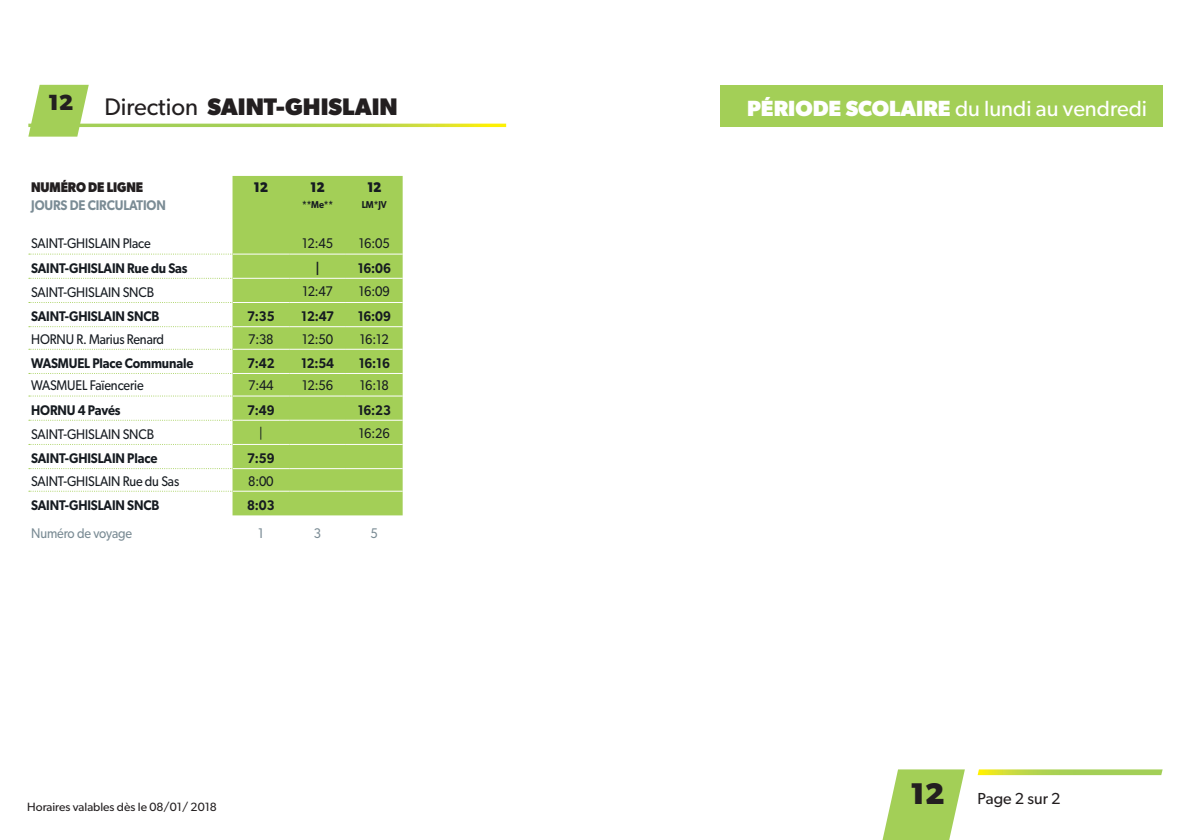
<style>
.page{position:relative;width:1191px;height:840px;background:#fff}
.page>*{position:absolute;margin:0;border:0;box-sizing:border-box;transform-origin:0 0}
.t1{font:700 30px "Gibson";color:#231f20}
.t2{font:700 24px "Gibson";color:#231f20}
.t3{font:22px "Gibson";color:#fff}
.t4{font:700 22px "Gibson";color:#231f20}
.t5{font:16px "Gibson";color:#231f20}
.Gibson_-_7_-_Regular{font:14px "Gibson";letter-spacing:-.01em;color:#161b21;scale:.9 1}
.Gibson_-_7_-_SemiBol{font:600 14px "Gibson";letter-spacing:-.01em;color:#161b21;scale:.9 1}
.Gibson_-_7_-_Semibol{font:600 14px "Gibson";letter-spacing:-.01em;color:#7b8c95;scale:.9 1}
.Gibson_-_7_-_Regular-2{font:14px "Gibson";letter-spacing:-.01em;color:#7b8c95;scale:.9 1}
.Gibson_-_7_-_Bold{font:700 14px "Gibson";letter-spacing:-.01em;color:#231f20;scale:.9 1}
.Gibson_-_7_-_Bold-2{font:700 14px "Gibson";color:#161b21;scale:.9 1}
.Gibson-_7_-_Regular{font:14px "Gibson";color:#7b8c95;scale:.9 1}
.t6{font:12px "Gibson";color:#231f20}
.Gibson_-_6_-_SemiBol{font:600 10px "Gibson";color:#161b21;scale:.9 1}
.s1{font-weight:400}
.s2{font-weight:700}
</style>
<div class="page">
<svg style="left:978px;top:769px;width:184px;height:5px"></svg>
<svg style="left:89px;top:123px;width:417px;height:4px;background:#c3dc64"></svg>
<div style="left:720px;top:85px;width:442px;height:42px;background:#a3cf57"></div>
<svg style="left:882px;top:769px;width:83px;height:70px"></svg>
<svg style="left:28px;top:85px;width:61px;height:51px"></svg>
<div style="left:232px;top:176px;width:171px;height:339px;background:#a3cf57"></div>
<svg style="left:29px;top:253px;width:203px;height:1px"></svg>
<svg style="left:29px;top:277px;width:202px;height:1px"></svg>
<svg style="left:29px;top:302px;width:203px;height:1px"></svg>
<svg style="left:29px;top:326px;width:203px;height:1px"></svg>
<svg style="left:29px;top:348px;width:202px;height:1px"></svg>
<svg style="left:29px;top:373px;width:203px;height:1px"></svg>
<svg style="left:29px;top:395px;width:203px;height:1px"></svg>
<svg style="left:29px;top:419px;width:202px;height:1px"></svg>
<svg style="left:29px;top:468px;width:203px;height:1px"></svg>
<svg style="left:29px;top:490px;width:202px;height:1px"></svg>
<hr style="left:232px;top:253px;width:57px;height:1px;background:#fff">
<hr style="left:289px;top:253px;width:57px;height:1px;background:#fff">
<hr style="left:346px;top:253px;width:57px;height:1px;background:#fff">
<hr style="left:232px;top:277px;width:57px;height:1px;background:#fff">
<hr style="left:289px;top:277px;width:57px;height:1px;background:#fff">
<hr style="left:346px;top:277px;width:57px;height:1px;background:#fff">
<hr style="left:232px;top:302px;width:57px;height:1px;background:#fff">
<hr style="left:289px;top:302px;width:57px;height:1px;background:#fff">
<hr style="left:346px;top:302px;width:57px;height:1px;background:#fff">
<hr style="left:232px;top:326px;width:57px;height:1px;background:#fff">
<hr style="left:289px;top:326px;width:57px;height:1px;background:#fff">
<hr style="left:346px;top:326px;width:57px;height:1px;background:#fff">
<hr style="left:232px;top:348px;width:57px;height:1px;background:#fff">
<hr style="left:289px;top:348px;width:57px;height:1px;background:#fff">
<hr style="left:346px;top:348px;width:57px;height:1px;background:#fff">
<hr style="left:232px;top:373px;width:57px;height:1px;background:#fff">
<hr style="left:289px;top:373px;width:57px;height:1px;background:#fff">
<hr style="left:346px;top:373px;width:57px;height:1px;background:#fff">
<hr style="left:232px;top:395px;width:57px;height:1px;background:#fff">
<hr style="left:289px;top:395px;width:57px;height:1px;background:#fff">
<hr style="left:346px;top:395px;width:57px;height:1px;background:#fff">
<hr style="left:232px;top:419px;width:57px;height:1px;background:#fff">
<hr style="left:289px;top:419px;width:57px;height:1px;background:#fff">
<hr style="left:346px;top:419px;width:57px;height:1px;background:#fff">
<hr style="left:232px;top:443px;width:57px;height:1px;background:#fff">
<hr style="left:289px;top:443px;width:57px;height:1px;background:#fff">
<hr style="left:346px;top:443px;width:57px;height:1px;background:#fff">
<hr style="left:232px;top:468px;width:57px;height:1px;background:#fff">
<hr style="left:289px;top:468px;width:57px;height:1px;background:#fff">
<hr style="left:346px;top:468px;width:57px;height:1px;background:#fff">
<hr style="left:232px;top:490px;width:57px;height:1px;background:#fff">
<hr style="left:289px;top:490px;width:57px;height:1px;background:#fff">
<hr style="left:346px;top:490px;width:57px;height:1px;background:#fff">
<h3 class="t4" style="left:48px;top:90px;width:27px">12</h3>
<h2 class="t2" style="left:104px;top:93px;width:295px"><span class="s1">Direction</span> SAINT-GHISLAIN</h2>
<p class="Gibson_-_7_-_Bold" style="left:31px;top:178px;width:126px">NUMÉRO DE LIGNE</p>
<p class="Gibson_-_7_-_Bold-2" style="left:254px;top:178px;width:18px">12</p>
<p class="Gibson_-_7_-_Bold-2" style="left:310px;top:178px;width:18px">12</p>
<p class="Gibson_-_7_-_Bold-2" style="left:367px;top:178px;width:18px">12</p>
<p class="Gibson_-_7_-_Semibol" style="left:31px;top:197px;width:151px">JOURS DE CIRCULATION</p>
<p class="Gibson_-_6_-_SemiBol" style="left:302px;top:199px;width:36px">**Me**</p>
<p class="Gibson_-_6_-_SemiBol" style="left:362px;top:199px;width:29px">LM*JV</p>
<p class="Gibson_-_7_-_Regular" style="left:31px;top:235px;width:134px">SAINT-GHISLAIN Place</p>
<p class="Gibson_-_7_-_Regular" style="left:302px;top:235px;width:36px">12:45</p>
<p class="Gibson_-_7_-_Regular" style="left:359px;top:235px;width:36px">16:05</p>
<p class="Gibson_-_7_-_SemiBol" style="left:31px;top:259px;width:175px">SAINT-GHISLAIN Rue du Sas</p>
<p class="Gibson_-_7_-_SemiBol" style="left:315px;top:259px;width:6px">|</p>
<p class="Gibson_-_7_-_SemiBol" style="left:358px;top:259px;width:38px">16:06</p>
<p class="Gibson_-_7_-_Regular" style="left:31px;top:283px;width:138px">SAINT-GHISLAIN SNCB</p>
<p class="Gibson_-_7_-_Regular" style="left:302px;top:282px;width:35px">12:47</p>
<p class="Gibson_-_7_-_Regular" style="left:359px;top:282px;width:36px">16:09</p>
<p class="Gibson_-_7_-_SemiBol" style="left:31px;top:307px;width:144px">SAINT-GHISLAIN SNCB</p>
<p class="Gibson_-_7_-_SemiBol" style="left:247px;top:307px;width:32px">7:35</p>
<p class="Gibson_-_7_-_SemiBol" style="left:301px;top:307px;width:38px">12:47</p>
<p class="Gibson_-_7_-_SemiBol" style="left:358px;top:307px;width:38px">16:09</p>
<p class="Gibson_-_7_-_Regular" style="left:31px;top:330px;width:149px">HORNU R. Marius Renard</p>
<p class="Gibson_-_7_-_Regular" style="left:248px;top:330px;width:30px">7:38</p>
<p class="Gibson_-_7_-_Regular" style="left:302px;top:330px;width:36px">12:50</p>
<p class="Gibson_-_7_-_Regular" style="left:360px;top:330px;width:34px">16:12</p>
<p class="Gibson_-_7_-_SemiBol" style="left:31px;top:354px;width:182px">WASMUEL Place Communale</p>
<p class="Gibson_-_7_-_SemiBol" style="left:247px;top:354px;width:32px">7:42</p>
<p class="Gibson_-_7_-_SemiBol" style="left:301px;top:354px;width:38px">12:54</p>
<p class="Gibson_-_7_-_SemiBol" style="left:359px;top:354px;width:36px">16:16</p>
<p class="Gibson_-_7_-_Regular" style="left:31px;top:377px;width:126px">WASMUEL Faïencerie</p>
<p class="Gibson_-_7_-_Regular" style="left:248px;top:377px;width:30px">7:44</p>
<p class="Gibson_-_7_-_Regular" style="left:302px;top:377px;width:36px">12:56</p>
<p class="Gibson_-_7_-_Regular" style="left:360px;top:377px;width:34px">16:18</p>
<p class="Gibson_-_7_-_SemiBol" style="left:31px;top:401px;width:101px">HORNU 4 Pavés</p>
<p class="Gibson_-_7_-_SemiBol" style="left:247px;top:401px;width:32px">7:49</p>
<p class="Gibson_-_7_-_SemiBol" style="left:358px;top:401px;width:38px">16:23</p>
<p class="Gibson_-_7_-_Regular" style="left:31px;top:425px;width:138px">SAINT-GHISLAIN SNCB</p>
<p class="Gibson_-_7_-_Regular" style="left:259px;top:424px;width:5px">|</p>
<p class="Gibson_-_7_-_Regular" style="left:359px;top:424px;width:36px">16:26</p>
<p class="Gibson_-_7_-_SemiBol" style="left:31px;top:449px;width:142px">SAINT-GHISLAIN Place</p>
<p class="Gibson_-_7_-_SemiBol" style="left:247px;top:449px;width:32px">7:59</p>
<p class="Gibson_-_7_-_Regular" style="left:31px;top:472px;width:166px">SAINT-GHISLAIN Rue du Sas</p>
<p class="Gibson_-_7_-_Regular" style="left:248px;top:472px;width:30px">8:00</p>
<p class="Gibson_-_7_-_SemiBol" style="left:31px;top:496px;width:144px">SAINT-GHISLAIN SNCB</p>
<p class="Gibson_-_7_-_SemiBol" style="left:247px;top:496px;width:32px">8:03</p>
<p class="Gibson_-_7_-_Regular-2" style="left:31px;top:524px;width:114px">Numéro de voyage</p>
<p class="Gibson-_7_-_Regular" style="left:258px;top:524px;width:8px">1</p>
<p class="Gibson-_7_-_Regular" style="left:314px;top:524px;width:10px">3</p>
<p class="Gibson-_7_-_Regular" style="left:370px;top:524px;width:10px">5</p>
<p class="t6" style="left:27px;top:799px;width:191px">Horaires valables dès le 08/01/ 2018</p>
<h3 class="t3" style="left:747px;top:95px;width:401px"><span class="s2">PÉRIODE SCOLAIRE</span> du lundi au vendredi</h3>
<h1 class="t1" style="left:909px;top:775px;width:36px">12</h1>
<p class="t5" style="left:977px;top:788px;width:84px">Page 2 sur 2</p>
</div>
